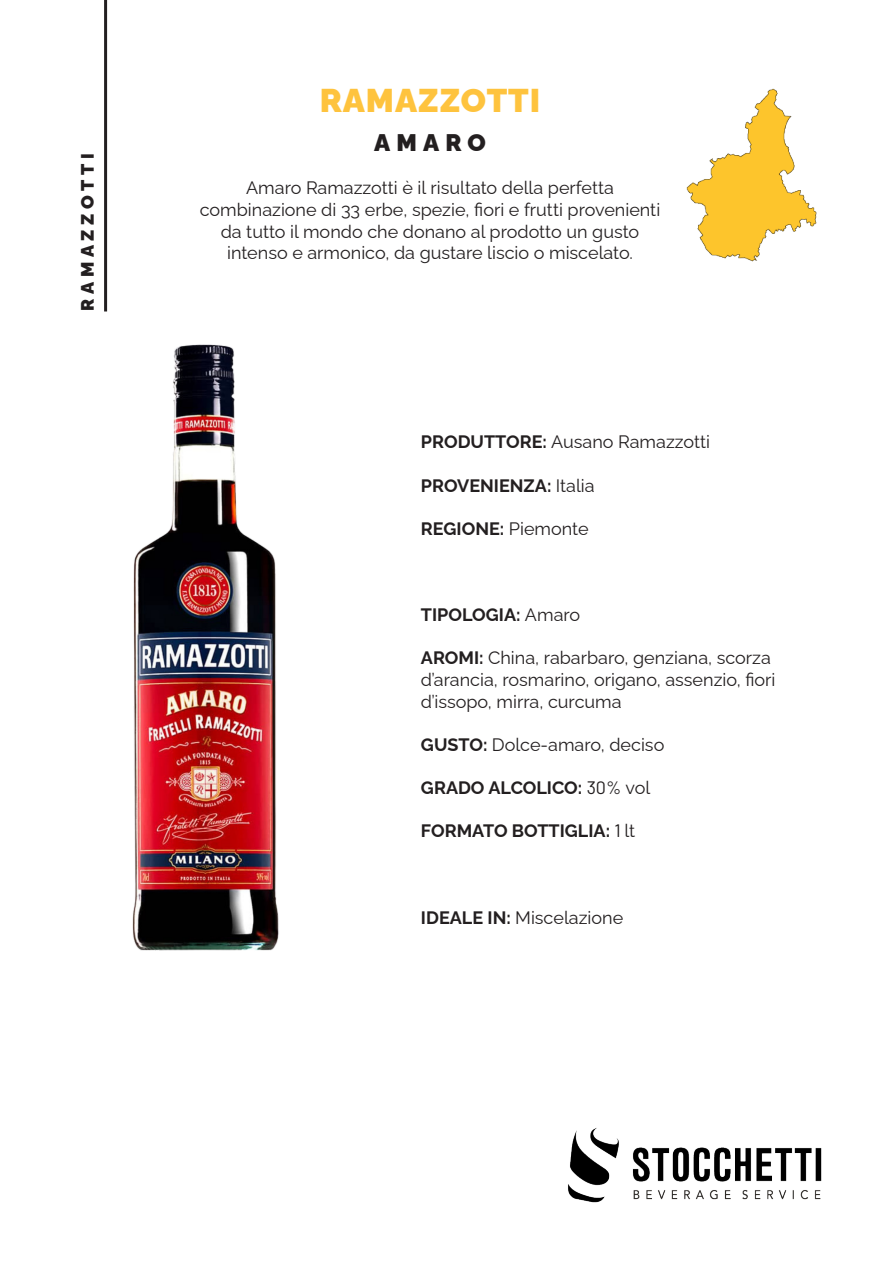
<style>
.page{position:relative;width:893px;height:1263px;background:#fff}
.page>*{position:absolute;margin:0;border:0;box-sizing:border-box;transform-origin:0 0}
.t1{font:900 33px "Raleway";letter-spacing:.03em;color:#fec33e}
.t2{font:900 24px "Raleway";letter-spacing:.26em;color:#231f20}
.t3{font:18px/21.6px "Raleway";color:#231f20;text-align:center}
.t4{font:700 18px "Raleway";color:#231f20}
.t5{font:900 18px "Raleway";letter-spacing:.26em;color:#231f20}
.s1{font-weight:700}
.s2{font-weight:400}
.s3{font-family:"Barlow";font-weight:400}
</style>
<div class="page">
<img style="left:568px;top:1128px;width:254px;height:75px">
<img style="left:132px;top:345px;width:147px;height:606px">
<img style="left:686px;top:88px;width:131px;height:174px">
<hr style="left:104px;top:0;width:3px;height:311px;background:#231f20">
<p class="t5" style="left:73px;top:311px;width:159px;rotate:-90deg">RAMAZZOTTI</p>
<p class="t1" style="left:320px;top:74px;width:222px">RAMAZZOTTI</p>
<p class="t2" style="left:374px;top:124px;width:113px">AMARO</p>
<p class="t3" style="left:200px;top:175px;width:462px">Amaro Ramazzotti è il risultato della perfetta combinazione di 33 erbe, spezie, fiori e frutti provenienti da tutto il mondo che donano al prodotto un gusto intenso e armonico, da gustare liscio o miscelato.</p>
<p class="t3" style="left:421px;top:429px;width:291px"><span class="s1">PRODUTTORE:</span> Ausano Ramazzotti</p>
<p class="t4" style="left:421px;top:471px;width:175px">PROVENIENZA: <span class="s2">Italia</span></p>
<p class="t4" style="left:421px;top:514px;width:169px">REGIONE: <span class="s2">Piemonte</span></p>
<p class="t4" style="left:421px;top:600px;width:161px">TIPOLOGIA: <span class="s2">Amaro</span></p>
<p class="t3" style="left:421px;top:645px;width:351px"><span class="s1">AROMI:</span> China, rabarbaro, genziana, scorza</p>
<p class="t3" style="left:421px;top:667px;width:356px">d’arancia, rosmarino, origano, assenzio, fiori</p>
<p class="t3" style="left:421px;top:688px;width:202px">d’issopo, mirra, curcuma</p>
<p class="t3" style="left:421px;top:732px;width:245px"><span class="s1">GUSTO:</span> Dolce-amaro, deciso</p>
<p class="t4" style="left:421px;top:773px;width:231px">GRADO ALCOLICO: <span class="s3">30%</span> <span class="s2">vol</span></p>
<p class="t4" style="left:421px;top:816px;width:216px">FORMATO BOTTIGLIA: <span class="s3">1</span> <span class="s2">lt</span></p>
<p class="t3" style="left:421px;top:904px;width:204px"><span class="s1">IDEALE IN:</span> Miscelazione</p>
</div>
